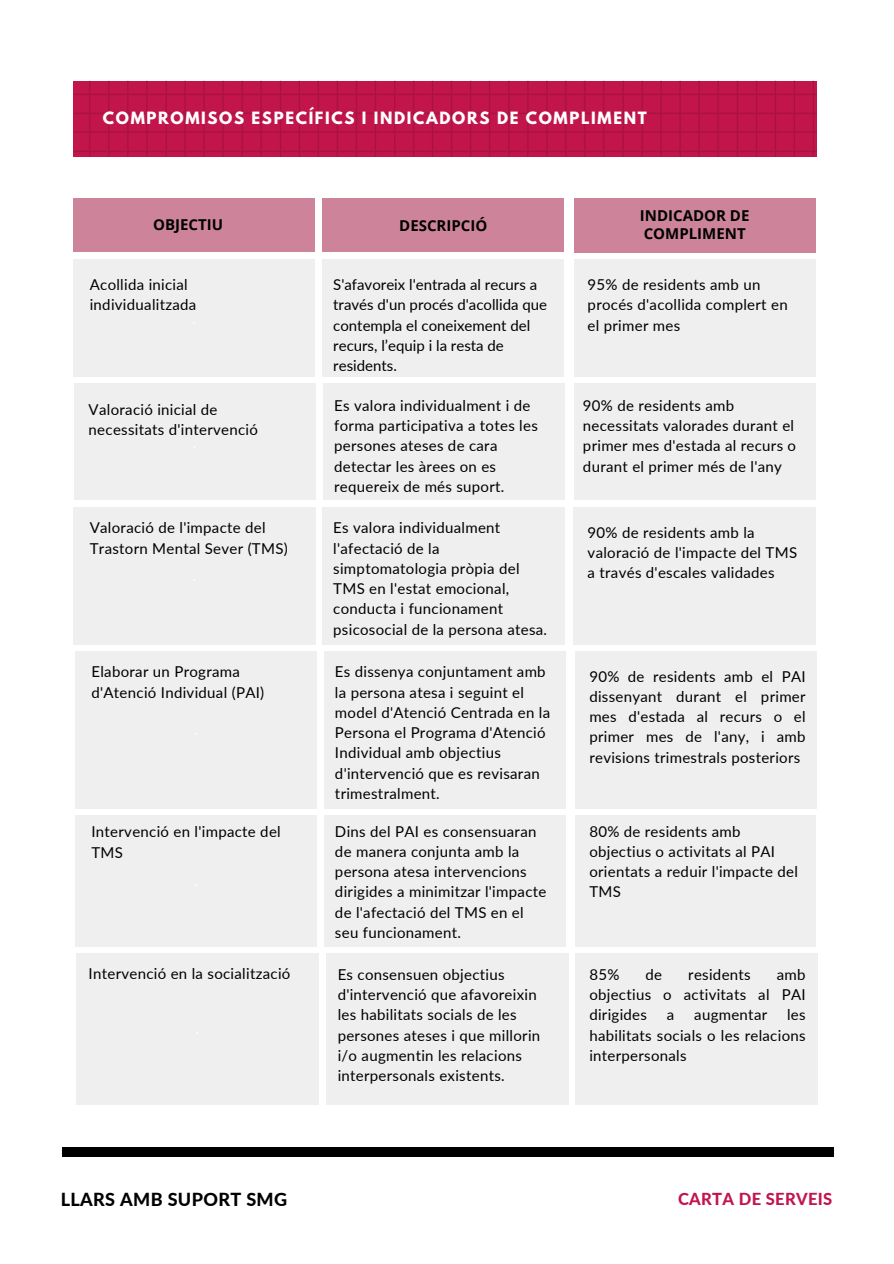
<style>
.page{position:relative;width:894px;height:1264px;background:#fff}
.page>*{position:absolute;margin:0;border:0;box-sizing:border-box;transform-origin:0 0}
.t1{font:800 18px "Lato";letter-spacing:.02em;color:#000}
.t2{font:800 16.5px "Lato";letter-spacing:.02em;color:#c2154c}
.t3{font:15px/20.2px "Lato";letter-spacing:.02em;color:#000}
.t4{font:15px/20.2px "Lato";color:#000}
.t5{font:700 15px "League Spartan";letter-spacing:.11em;color:#fff}
.t6{font:700 15px/18px "Open Sans";color:#000}
</style>
<div class="page">
<div style="left:62px;top:1147px;width:771px;height:9px;background:#000"></div>
<img style="left:73px;top:81px;width:743px;height:75px">
<div style="left:73px;top:198px;width:242px;height:54px;background:#cd849b"></div>
<div style="left:73px;top:259px;width:242px;height:118px;background:#efefef"></div>
<div style="left:573px;top:198px;width:242px;height:54px;background:#cd849b"></div>
<div style="left:322px;top:259px;width:242px;height:118px;background:#efefef"></div>
<div style="left:573px;top:259px;width:242px;height:118px;background:#efefef"></div>
<div style="left:322px;top:198px;width:242px;height:54px;background:#cd849b"></div>
<div style="left:73px;top:507px;width:242px;height:137px;background:#efefef"></div>
<div style="left:322px;top:507px;width:242px;height:137px;background:#efefef"></div>
<div style="left:573px;top:507px;width:242px;height:137px;background:#efefef"></div>
<div style="left:75px;top:815px;width:241px;height:131px;background:#efefef"></div>
<div style="left:324px;top:815px;width:241px;height:131px;background:#efefef"></div>
<div style="left:575px;top:815px;width:240px;height:131px;background:#efefef"></div>
<div style="left:74px;top:383px;width:241px;height:117px;background:#efefef"></div>
<div style="left:323px;top:383px;width:241px;height:117px;background:#efefef"></div>
<div style="left:574px;top:383px;width:242px;height:117px;background:#efefef"></div>
<div style="left:75px;top:651px;width:241px;height:157px;background:#efefef"></div>
<div style="left:324px;top:651px;width:241px;height:157px;background:#efefef"></div>
<div style="left:575px;top:651px;width:242px;height:157px;background:#efefef"></div>
<div style="left:76px;top:953px;width:242px;height:151px;background:#efefef"></div>
<div style="left:326px;top:953px;width:242px;height:151px;background:#efefef"></div>
<div style="left:575px;top:953px;width:242px;height:151px;background:#efefef"></div>
<h2 class="t5" style="left:103px;top:110px;width:545px">COMPROMISOS ESPECÍFICS I INDICADORS DE COMPLIMENT</h2>
<h2 class="t6" style="left:153px;top:215px;width:71px">OBJECTIU</h2>
<p class="t3" style="left:90px;top:274px;width:108px">Acollida inicial individualitzada</p>
<p class="t6" style="left:399px;top:216px;width:90px">DESCRIPCIÓ</p>
<p class="t4" style="left:333px;top:274px;width:215px">S'afavoreix l'entrada al recurs a través d'un procés d'acollida que contempla el coneixement del recurs, l’equip i la resta de residents.</p>
<p class="t6" style="left:639px;top:206px;width:111px">INDICADOR DE<br>COMPLIMENT</p>
<p class="t3" style="left:587px;top:274px;width:201px">95% de residents amb un procés d'acollida complert en el primer mes</p>
<p class="t3" style="left:89px;top:399px;width:171px">Valoració inicial de necessitats d'intervenció</p>
<p class="t3" style="left:582px;top:395px;width:214px">90% de residents amb necessitats valorades durant el primer mes d'estada al recurs o durant el primer més de l'any</p>
<p class="t3" style="left:334px;top:395px;width:205px">Es valora individualment i de forma participativa a totes les persones ateses de cara detectar les àrees on es requereix de més suport.</p>
<p class="t3" style="left:90px;top:517px;width:199px">Valoració de l'impacte del<br>Trastorn Mental Sever (TMS)</p>
<p class="t3" style="left:587px;top:521px;width:211px">90% de residents amb la valoració de l'impacte del TMS a través d'escales validades</p>
<p class="t3" style="left:333px;top:517px;width:215px">Es valora individualment l'afectació de la simptomatologia pròpia del<br>TMS en l'estat emocional, conducta i funcionament psicosocial de la persona atesa.</p>
<h2 class="t3" style="left:91px;top:661px;width:174px">Elaborar un Programa d'Atenció Individual (PAI)</h2>
<p class="t3" style="left:589px;top:665px;width:218px;text-align:justify">90% de residents amb el PAI dissenyant durant el primer mes d'estada al recurs o el primer mes de l'any, i amb revisions trimestrals posteriors</p>
<p class="t3" style="left:335px;top:661px;width:216px">Es dissenya conjuntament amb la persona atesa i seguint el model d'Atenció Centrada en la<br>Persona el Programa d'Atenció<br>Individual amb objectius d'intervenció que es revisaran trimestralment.</p>
<p class="t3" style="left:91px;top:821px;width:191px">Intervenció en l'impacte del<br>TMS</p>
<h2 class="t3" style="left:589px;top:820px;width:210px">80% de residents amb objectius o activitats al PAI orientats a reduir l'impacte del<br>TMS</h2>
<p class="t3" style="left:335px;top:820px;width:213px">Dins del PAI es consensuaran de manera conjunta amb la persona atesa intervencions dirigides a minimitzar l'impacte de l'afectació del TMS en el seu funcionament.</p>
<p class="t3" style="left:89px;top:962px;width:203px">Intervenció en la socialització</p>
<p class="t3" style="left:589px;top:963px;width:32px">85%</p>
<p class="t3" style="left:645px;top:963px;width:18px">de</p>
<p class="t3" style="left:688px;top:963px;width:64px">residents</p>
<p class="t3" style="left:337px;top:963px;width:204px">Es consensuen objectius d'intervenció que afavoreixin les habilitats socials de les persones ateses i que millorin i/o augmentin les relacions interpersonals existents.</p>
<p class="t3" style="left:589px;top:963px;width:218px;text-align:justify;text-indent:187px">amb objectius o activitats al PAI dirigides</p>
<p class="t3" style="left:589px;top:1004px;width:218px;text-align:justify;text-indent:198px">les habilitats socials o les relacions interpersonals</p>
<p class="t3" style="left:666px;top:1004px;width:9px">a</p>
<p class="t3" style="left:694px;top:1004px;width:74px">augmentar</p>
<p class="t1" style="left:61px;top:1187px;width:228px">LLARS AMB SUPORT SMG</p>
<p class="t2" style="left:677px;top:1188px;width:156px">CARTA DE SERVEIS</p>
</div>
